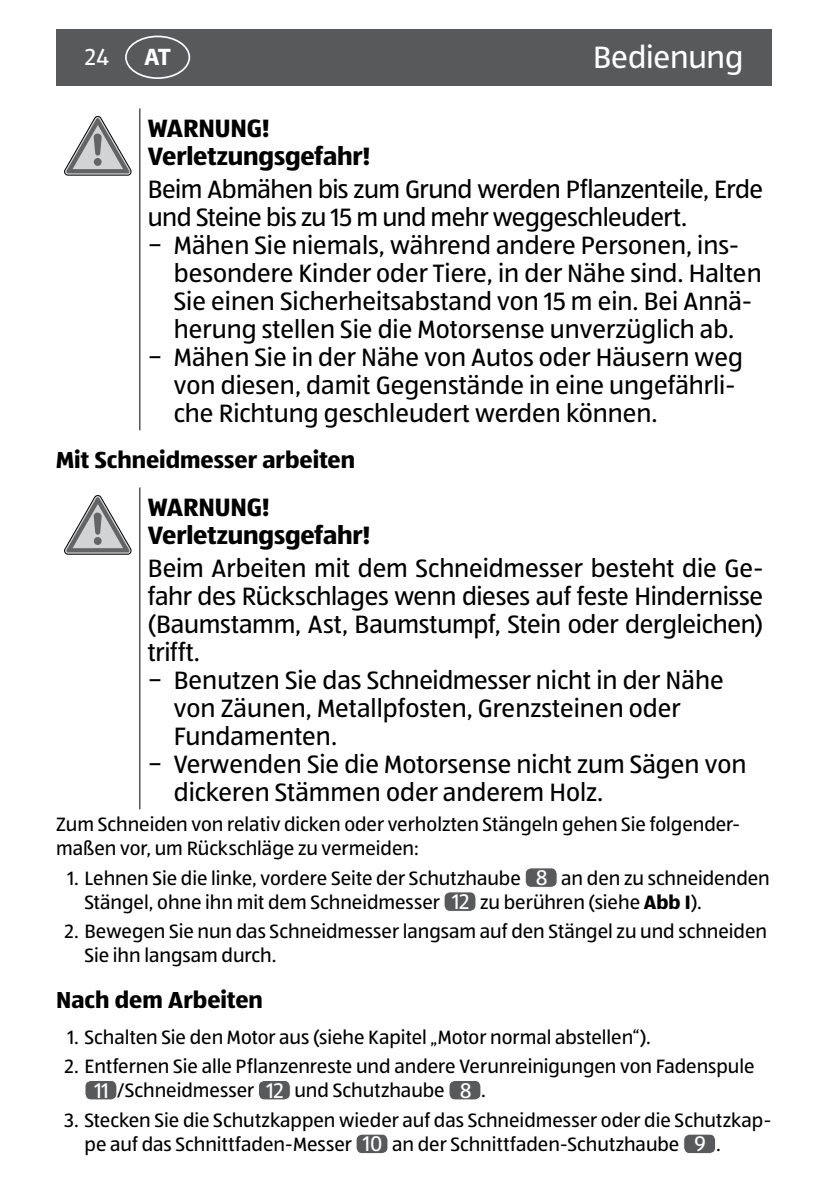
<style>
.page{position:relative;width:840px;height:1191px;background:#fff}
.page>*{position:absolute;margin:0;border:0;box-sizing:border-box;transform-origin:0 0}
.t1{font:32px "ALDISUEDOT";letter-spacing:-.005em;color:#fff}
.t2{font:26px "ALDISUEDOT";color:#000}
.t3{font:26px "ALDISUEDOT";letter-spacing:-.02em;color:#000}
.t4{font:700 26px/28px "ALDISUEDOT";letter-spacing:-.005em;color:#000}
.t5{font:700 24px "ALDISUEDOT";color:#000}
.t6{font:24px "ALDISUEDOT";color:#fff}
.t7{font:700 24px "Myriad Pro";color:#fff}
.t8{font:20px/24px "ALDISUEDOT";color:#000}
.s1{font-size:22px;color:#fff}
.s2{font-weight:700}
</style>
<div class="page">
<div style="left:57px;top:29px;width:714px;height:56px;background:#58595b"></div>
<div style="left:125px;top:36px;width:65px;height:43px;border:2px solid #fafdff;border-radius:50%"></div>
<hr style="left:139px;top:108px;width:1px;height:322px;background:#000">
<svg style="left:64px;top:116px;width:67px;height:59px"></svg>
<hr style="left:139px;top:487px;width:1px;height:322px;background:#000">
<svg style="left:64px;top:495px;width:67px;height:59px"></svg>
<div style="left:525px;top:868px;width:32px;height:19px;background:#58595b;border-radius:6px"></div>
<div style="left:524px;top:867px;width:33px;height:21px;border:1px solid #fff;border-radius:6px"></div>
<div style="left:444px;top:892px;width:31px;height:19px;background:#58595b;border-radius:6px"></div>
<div style="left:443px;top:891px;width:33px;height:21px;border:1px solid #fff;border-radius:6px"></div>
<div style="left:85px;top:1080px;width:32px;height:20px;background:#58595b;border-radius:6px"></div>
<div style="left:84px;top:1080px;width:33px;height:20px;border:1px solid #fff;border-radius:6px"></div>
<div style="left:258px;top:1080px;width:32px;height:20px;background:#58595b;border-radius:6px"></div>
<div style="left:258px;top:1080px;width:32px;height:20px;border:1px solid #fff;border-radius:6px"></div>
<div style="left:449px;top:1080px;width:31px;height:20px;background:#58595b;border-radius:6px"></div>
<div style="left:448px;top:1080px;width:33px;height:20px;border:1px solid #fff;border-radius:6px"></div>
<div style="left:356px;top:1134px;width:32px;height:19px;background:#58595b;border-radius:6px"></div>
<div style="left:355px;top:1133px;width:33px;height:21px;border:1px solid #fff;border-radius:6px"></div>
<div style="left:683px;top:1134px;width:32px;height:19px;background:#58595b;border-radius:6px"></div>
<div style="left:682px;top:1133px;width:33px;height:21px;border:1px solid #fff;border-radius:6px"></div>
<p class="t6" style="left:85px;top:41px;width:25px">24</p>
<p class="t7" style="left:144px;top:42px;width:28px">AT</p>
<p class="t1" style="left:592px;top:36px;width:152px">Bedienung</p>
<p class="t4" style="left:148px;top:113px;width:224px">WARNUNG!<br>Verletzungsgefahr!</p>
<p class="t3" style="left:148px;top:173px;width:616px">Beim Abmähen bis zum Grund werden Pflanzenteile, Erde</p>
<p class="t3" style="left:148px;top:201px;width:540px">und Steine bis zu 15 m und mehr weggeschleudert.</p>
<p class="t2" style="left:148px;top:229px;width:592px">− Mähen Sie niemals, während andere Personen, ins-</p>
<p class="t2" style="left:174px;top:257px;width:589px">besondere Kinder oder Tiere, in der Nähe sind. Halten</p>
<p class="t2" style="left:174px;top:285px;width:579px">Sie einen Sicherheitsabstand von 15 m ein. Bei Annä-</p>
<p class="t2" style="left:174px;top:313px;width:561px">herung stellen Sie die Motorsense unverzüglich ab.</p>
<p class="t2" style="left:148px;top:341px;width:596px">− Mähen Sie in der Nähe von Autos oder Häusern weg</p>
<p class="t2" style="left:174px;top:369px;width:562px">von diesen, damit Gegenstände in eine ungefährli-</p>
<p class="t2" style="left:174px;top:397px;width:485px">che Richtung geschleudert werden können.</p>
<p class="t5" style="left:56px;top:444px;width:300px">Mit Schneidmesser arbeiten</p>
<p class="t4" style="left:148px;top:492px;width:224px">WARNUNG!<br>Verletzungsgefahr!</p>
<p class="t2" style="left:148px;top:551px;width:616px">Beim Arbeiten mit dem Schneidmesser besteht die Ge-</p>
<p class="t2" style="left:148px;top:579px;width:616px">fahr des Rückschlages wenn dieses auf feste Hindernisse</p>
<p class="t2" style="left:148px;top:607px;width:616px">(Baumstamm, Ast, Baumstumpf, Stein oder dergleichen)</p>
<p class="t2" style="left:148px;top:635px;width:54px">trifft.</p>
<p class="t2" style="left:148px;top:663px;width:577px">− Benutzen Sie das Schneidmesser nicht in der Nähe</p>
<p class="t2" style="left:174px;top:691px;width:508px">von Zäunen, Metallpfosten, Grenzsteinen oder</p>
<p class="t2" style="left:174px;top:719px;width:165px">Fundamenten.</p>
<p class="t2" style="left:148px;top:747px;width:599px">− Verwenden Sie die Motorsense nicht zum Sägen von</p>
<p class="t2" style="left:174px;top:775px;width:431px">dickeren Stämmen oder anderem Holz.</p>
<p class="t8" style="left:56px;top:811px;width:683px">Zum Schneiden von relativ dicken oder verholzten Stängeln gehen Sie folgender&shy;maßen vor, um Rückschläge zu vermeiden:</p>
<p class="t8" style="left:84px;top:865px;width:686px;text-indent:-17px">1. Lehnen Sie die linke, vordere Seite der Schutzhaube <span class="s1">8</span> an den zu schneidenden<br>Stängel, ohne ihn mit dem Schneidmesser <span class="s1">12</span> zu berühren (siehe <span class="s2">Abb I</span>).</p>
<p class="t8" style="left:84px;top:919px;width:683px;text-indent:-20px">2. Bewegen Sie nun das Schneidmesser langsam auf den Stängel zu und schneiden<br>Sie ihn langsam durch.</p>
<p class="t5" style="left:56px;top:984px;width:208px">Nach dem Arbeiten</p>
<p class="t8" style="left:67px;top:1024px;width:584px">1. Schalten Sie den Motor aus (siehe Kapitel „Motor normal abstellen“).</p>
<p class="t8" style="left:94px;top:1054px;width:661px;text-indent:-30px">2. Entfernen Sie alle Pflanzenreste und andere Verunreinigungen von Fadenspule<br><span class="s1">11</span> /Schneidmesser <span class="s1">12</span> und Schutzhaube <span class="s1">8</span> .</p>
<p class="t8" style="left:84px;top:1107px;width:687px;text-indent:-20px">3. Stecken Sie die Schutzkappen wieder auf das Schneidmesser oder die Schutzkap&shy;pe auf das Schnittfaden-Messer <span class="s1">10</span> an der Schnittfaden-Schutzhaube <span class="s1">9</span> .</p>
</div>
